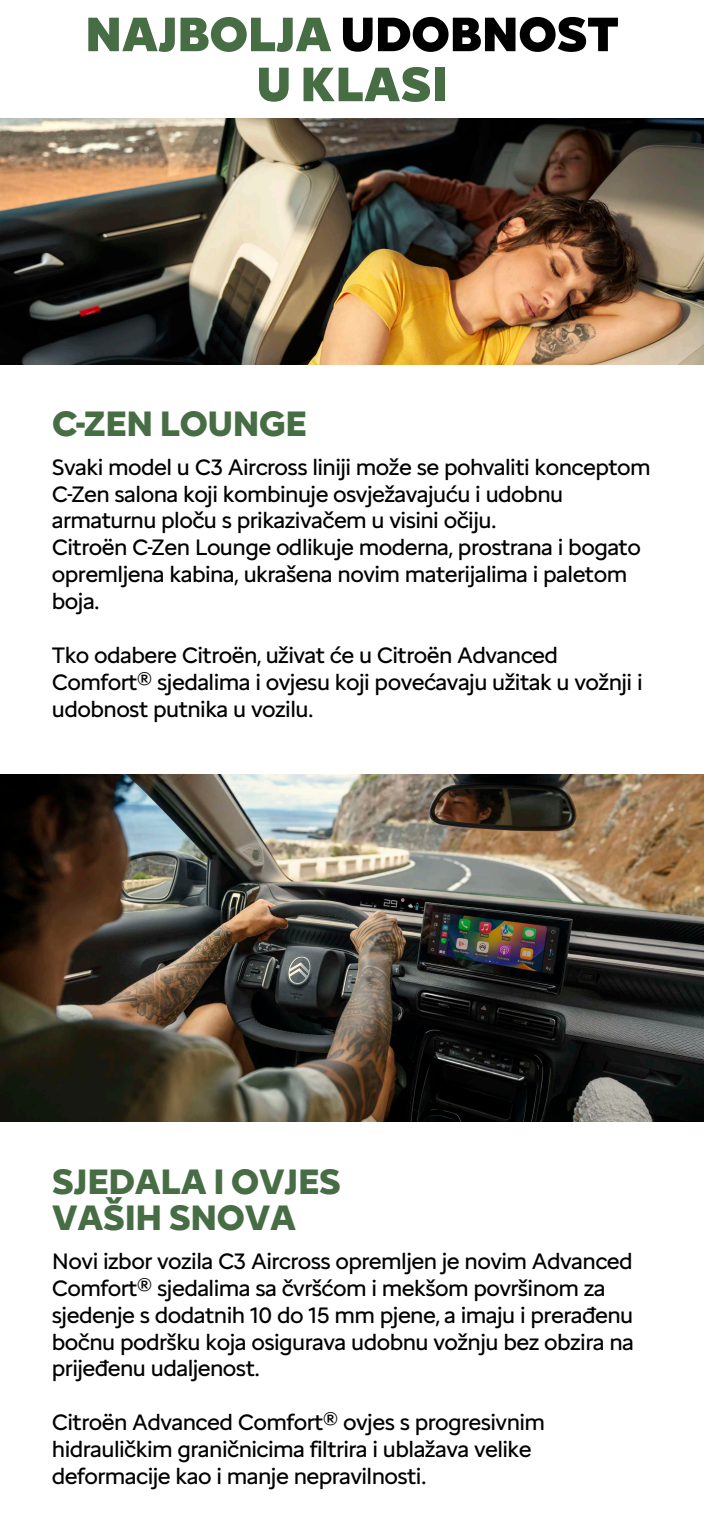
<style>
.page{position:relative;width:704px;height:1523px;background:#fff}
.page>*{position:absolute;margin:0;border:0;box-sizing:border-box;transform-origin:0 0}
.t1{font:900 50px/50px "Citroen Type";letter-spacing:-.02em;color:#476d45;text-align:center}
.t2{font:700 36.56px/36.6px "Citroen Type";letter-spacing:-.025em;color:#476d45}
.t3{font:23.12px/26.9px "Citroen Type";letter-spacing:-.025em;color:#000}
.s1{color:#000}
</style>
<div class="page">
<img style="left:0;top:118px;width:703px;height:246px">
<img style="left:0;top:775px;width:703px;height:346px">
<h1 class="t1" style="left:85px;top:6px;width:535px">NAJBOLJA <span class="s1">UDOBNOST<br></span>U KLASI</h1>
<h2 class="t2" style="left:52px;top:403px;width:256px">C-ZEN LOUNGE</h2>
<p class="t3" style="left:52px;top:452px;width:600px">Svaki model u C3 Aircross liniji može se pohvaliti konceptom C-Zen salona koji kombinuje osvježavajuću i udobnu armaturnu ploču s prikazivačem u visini očiju.<br>Citroën C-Zen Lounge odlikuje moderna, prostrana i bogato opremljena kabina, ukrašena novim materijalima i paletom boja.</p>
<p class="t3" style="left:52px;top:640px;width:592px">Tko odabere Citroën, uživat će u Citroën Advanced<br>Comfort® sjedalima i ovjesu koji povećavaju užitak u vožnji i udobnost putnika u vozilu.</p>
<h2 class="t2" style="left:52px;top:1161px;width:290px">SJEDALA I OVJES<br>VAŠIH SNOVA</h2>
<p class="t3" style="left:52px;top:1246px;width:583px">Novi izbor vozila C3 Aircross opremljen je novim Advanced Comfort® sjedalima sa čvršćom i mekšom površinom za sjedenje s dodatnih 10 do 15 mm pjene, a imaju i prerađenu bočnu podršku koja osigurava udobnu vožnju bez obzira na prijeđenu udaljenost.</p>
<p class="t3" style="left:52px;top:1407px;width:494px">Citroën Advanced Comfort® ovjes s progresivnim hidrauličkim graničnicima filtrira i ublažava velike deformacije kao i manje nepravilnosti.</p>
</div>
